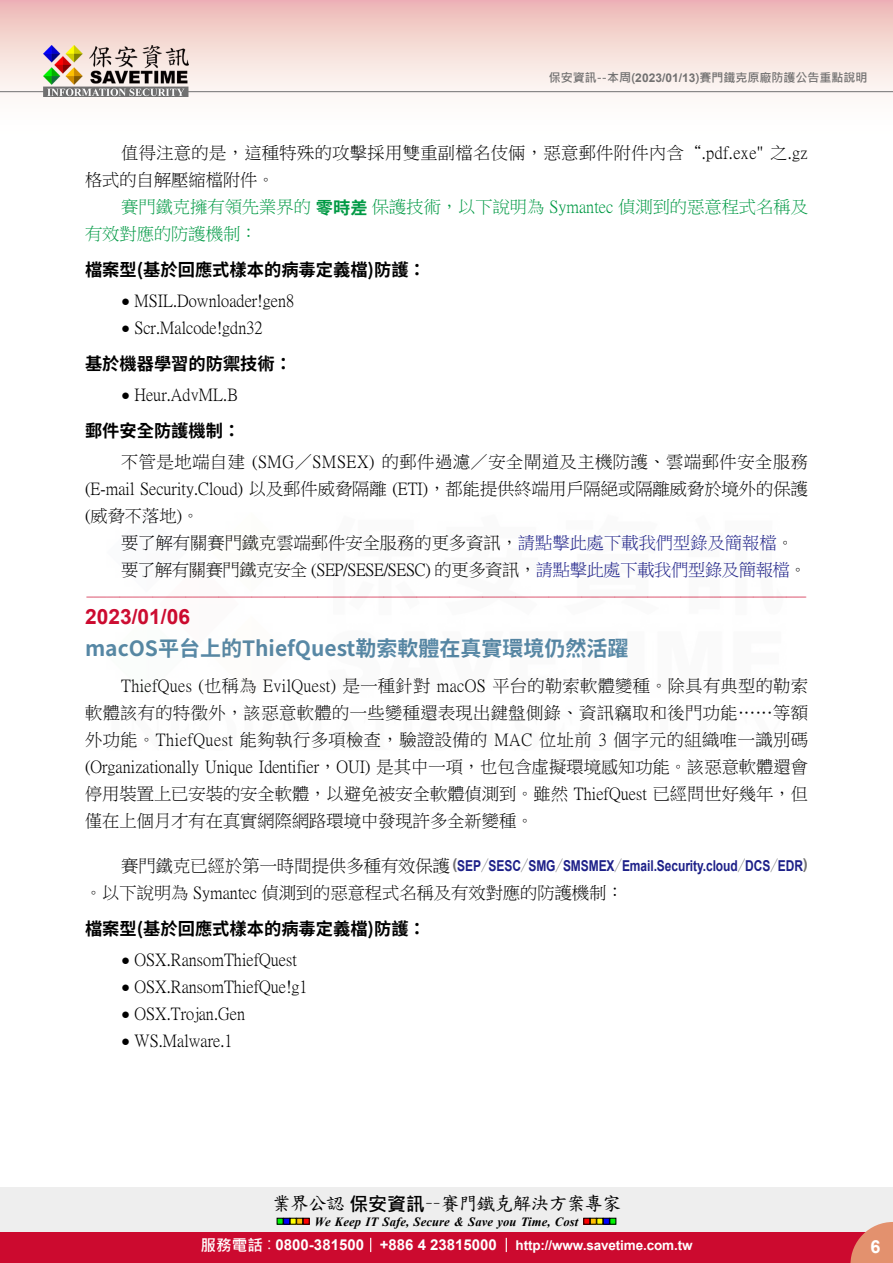
<style>
.page{position:relative;width:893px;height:1263px;background:#fff}
.page>*{position:absolute;margin:0;border:0;box-sizing:border-box;transform-origin:0 0}
.t1{font:700 21px "Source Han Sans TW";color:#5687a5}
.t2{font:700 21px "Arial";color:#cc0a2f}
.t3{font:18.9px "DF Kai Shu SB Estd BF";letter-spacing:-.05em;color:#000}
.t4{font:700 18px "Arial";color:#fff}
.t5{font:17.25px/27px "P Ming Li U";color:#000;text-align:justify}
.t6{font:17.25px/27.5px "P Ming Li U";letter-spacing:-.02em;color:#000}
.t7{font:700 17.25px "Source Han Sans TW";color:#000}
.t8{font:17.25px/27px "P Ming Li U";letter-spacing:.02em;color:#000}
.t9{font:17.25px/27px "P Ming Li U";color:#094}
.t10{font:16.5px "DF Kai Shu SB Estd BF";color:#cc0a2f}
.t11{font:700 15px "Arial";letter-spacing:-.005em;color:#1d2088;scale:.8 1}
.t12{font:700 13.5px "Arial";letter-spacing:-.01em;color:#fff}
.t13{font:italic 700 12.6px "Times New Roman";letter-spacing:.005em;color:#000}
.t14{font:700 12px "Microsoft Jheng Hei";color:#727171}
.s1{font-family:"Arial"}
.s2{font-family:"Source Han Sans TW";font-weight:700}
.s3{font-family:"Arial";font-size:15px}
.s4{color:#1d2088}
.s5{font-family:"P Ming Li U";font-weight:400;font-size:17.25px;color:#000}
.s6{color:#727171}
.s7{font-family:"Source Han Sans TW";font-weight:800;color:#727171}
.s8{font-family:"Microsoft Jheng Hei";font-weight:700}
.s9{font-family:"Microsoft Jheng Hei";font-size:15.6px}
.s10{font-family:"Microsoft Jheng Hei";font-weight:400;font-size:15.6px}
.s11{font-size:15px}
</style>
<div class="page">
<div style="left:0;top:1187px;width:893px;height:49px;background:#eee"></div>
<svg style="left:277px;top:1218px;width:32px;height:6px"></svg>
<svg style="left:584px;top:1218px;width:32px;height:6px"></svg>
<div style="left:0;top:1232px;width:893px;height:31px;background:#cc0a2f"></div>
<svg style="left:850px;top:1222px;width:43px;height:41px"></svg>
<svg style="left:370px;top:1238px;width:1px;height:14px"></svg>
<svg style="left:506px;top:1238px;width:1px;height:14px"></svg>
<div style="left:0;top:0;width:893px;height:141px;background:linear-gradient(to bottom,#efc0bb,#fff)"></div>
<hr style="left:0;top:91px;width:893px;height:1px;background:#727171">
<img style="left:44px;top:46px;width:145px;height:51px">
<p class="t14" style="left:549px;top:70px;width:320px">保安資訊--本周(<span class="s1">2023/01/13</span>)賽門鐵克原廠防護公告重點說明</p>
<p class="t8" style="left:85px;top:140px;width:724px;text-indent:36px">值得注意的是，這種特殊的攻擊採用雙重副檔名伎倆，惡意郵件附件內含“.pdf.exe" 之.gz格式的自解壓縮檔附件。</p>
<p class="t9" style="left:85px;top:194px;width:724px;text-indent:36px">賽門鐵克擁有領先業界的 <span class="s2">零時差</span> 保護技術，以下說明為 Symantec 偵測到的惡意程式名稱及有效對應的防護機制：</p>
<p class="t7" style="left:85px;top:260px;width:342px">檔案型(基於回應式樣本的病毒定義檔)防護：</p>
<p class="t5" style="left:121px;top:287px;width:175px"><span class="s3">●</span> MSIL.Downloader!gen8</p>
<p class="t5" style="left:121px;top:314px;width:143px"><span class="s3">●</span> Scr.Malcode!gdn32</p>
<p class="t7" style="left:85px;top:354px;width:209px">基於機器學習的防禦技術：</p>
<p class="t5" style="left:121px;top:381px;width:118px"><span class="s3">●</span> Heur.AdvML.B</p>
<p class="t7" style="left:85px;top:421px;width:157px">郵件安全防護機制：</p>
<p class="t5" style="left:85px;top:448px;width:724px;text-indent:36px">不管是地端自建 (SMG／SMSEX) 的郵件過濾／安全閘道及主機防護、雲端郵件安全服務(E-mail Security.Cloud) 以及郵件威脅隔離 (ETI)，都能提供終端用戶隔絕或隔離威脅於境外的保護(威脅不落地)。</p>
<p class="t6" style="left:121px;top:529px;width:687px">要了解有關賽門鐵克雲端郵件安全服務的更多資訊，<span class="s4">請點擊此處下載我們型錄及簡報檔</span>。要了解有關賽門鐵克安全 (SEP/SESE/SESC) 的更多資訊，<span class="s4">請點擊此處下載我們型錄及簡報檔</span>。</p>
<p class="t10" style="left:86px;top:589px;width:723px">-------------------------------------------------------------------------------------------------------------</p>
<p class="t2" style="left:85px;top:602px;width:107px">2023/01/06</p>
<p class="t1" style="left:85px;top:636px;width:545px">macOS平台上的ThiefQuest勒索軟體在真實環境仍然活躍</p>
<p class="t5" style="left:85px;top:672px;width:725px;text-indent:36px">ThiefQues (也稱為 EvilQuest) 是一種針對 macOS 平台的勒索軟體變種。除具有典型的勒索軟體該有的特徵外，該惡意軟體的一些變種還表現出鍵盤側錄、資訊竊取和後門功能……等額外功能。ThiefQuest 能夠執行多項檢查，驗證設備的 MAC 位址前 3 個字元的組織唯一識別碼(Organizationally Unique Identifier，OUI) 是其中一項，也包含虛擬環境感知功能。該惡意軟體還會停用裝置上已安裝的安全軟體，以避免被安全軟體偵測到。雖然 ThiefQuest 已經問世好幾年，但僅在上個月才有在真實網際網路環境中發現許多全新變種。</p>
<p class="t11" style="left:121px;top:855px;width:860px"><span class="s5">賽門鐵克已經於第一時間提供多種有效保護</span><span class="s6">(</span>SEP<span class="s7">／</span>SESC<span class="s7">／</span>SMG<span class="s7">／</span>SMSMEX<span class="s7">／</span>Email.Security.cloud<span class="s7">／</span>DCS<span class="s7">／</span>EDR<span class="s6">)</span></p>
<p class="t5" style="left:85px;top:879px;width:540px">。以下說明為 Symantec 偵測到的惡意程式名稱及有效對應的防護機制：</p>
<p class="t7" style="left:85px;top:918px;width:342px">檔案型(基於回應式樣本的病毒定義檔)防護：</p>
<p class="t5" style="left:121px;top:946px;width:177px"><span class="s3">●</span> OSX.RansomThiefQuest</p>
<p class="t5" style="left:121px;top:973px;width:188px"><span class="s3">●</span> OSX.RansomThiefQue!g1</p>
<p class="t5" style="left:121px;top:1000px;width:125px"><span class="s3">●</span> OSX.Trojan.Gen</p>
<p class="t5" style="left:121px;top:1027px;width:113px"><span class="s3">●</span> WS.Malware.1</p>
<p class="t3" style="left:272px;top:1194px;width:351px">業界公認<span class="s8">保安資訊</span>－－賽門鐵克解決方案專家</p>
<p class="t13" style="left:315px;top:1212px;width:265px">We Keep IT Safe, Secure &amp; Save you Time, Cost</p>
<p class="t12" style="left:200px;top:1235px;width:494px"><span class="s9">服務電話</span><span class="s10">：</span><span class="s11">0800-381500 +886 4 23815000</span> http://www.savetime.com.tw</p>
<p class="t4" style="left:870px;top:1234px;width:12px">6</p>
</div>
